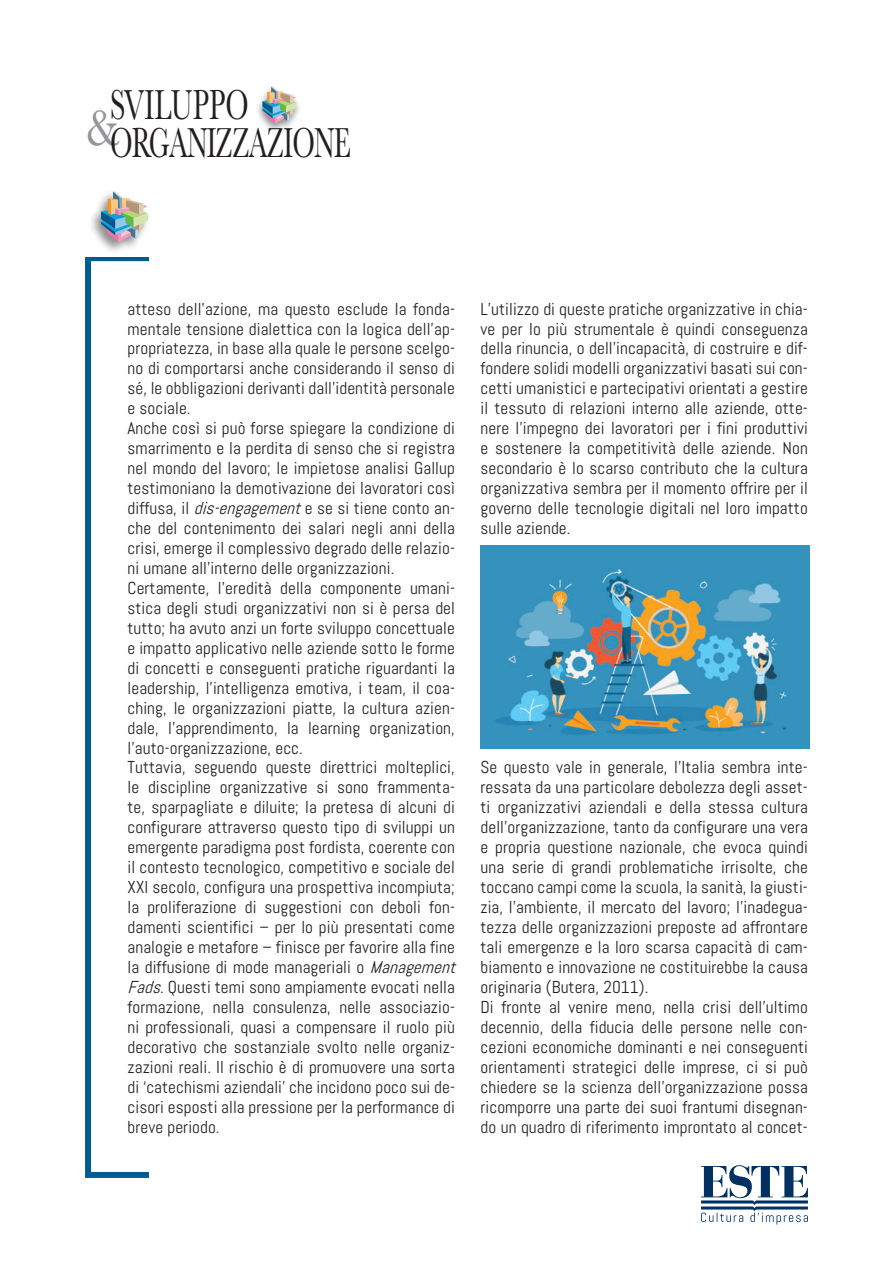
<style>
.page{position:relative;width:893px;height:1263px;background:#fff}
.page>*{position:absolute;margin:0;border:0;box-sizing:border-box;transform-origin:0 0}
.t1{font:53.7px "Baskerville";color:#939598;scale:.9 1}
.t2{font:43.5px/37.7px "Baskerville";letter-spacing:-.03em;color:#231f20;scale:.65 1}
.t3{font:17.25px/20px "Abel";letter-spacing:.005em;color:#231f20}
.s1{font-style:italic}
</style>
<div class="page">
<div style="left:85px;top:255px;width:86px;height:923px;border:6px solid #015d91"></div>
<div style="left:149px;top:255px;width:42px;height:923px;background:#fff"></div>
<svg style="left:701px;top:1165px;width:107px;height:59px"></svg>
<img style="left:258px;top:86px;width:41px;height:45px">
<svg style="left:262px;top:87px;width:34px;height:36px"></svg>
<img style="left:85px;top:201px;width:64px;height:56px">
<svg style="left:101px;top:191px;width:47px;height:51px"></svg>
<img style="left:480px;top:546px;width:329px;height:203px">
<h2 class="t2" style="left:110px;top:87px;width:372px">SVILUPPO<br>ORGANIZZAZIONE</h2>
<h1 class="t1" style="left:86px;top:94px;width:39px">&amp;</h1>
<p class="t3" style="left:128px;top:299px;width:335px">atteso dell’azione, ma questo esclude la fonda&shy;mentale tensione dialettica con la logica dell’ap&shy;propriatezza, in base alla quale le persone scelgo&shy;no di comportarsi anche considerando il senso di sé, le obbligazioni derivanti dall’identità personale e sociale.<br>Anche così si può forse spiegare la condizione di smarrimento e la perdita di senso che si registra nel mondo del lavoro; le impietose analisi Gallup testimoniano la demotivazione dei lavoratori così diffusa, il <span class="s1">dis-engagement</span>e se si tiene conto an&shy;che del contenimento dei salari negli anni della crisi, emerge il complessivo degrado delle relazio&shy;ni umane all’interno delle organizzazioni.<br>Certamente, l’eredità della componente umani&shy;stica degli studi organizzativi non si è persa del tutto; ha avuto anzi un forte sviluppo concettuale e impatto applicativo nelle aziende sotto le forme di concetti e conseguenti pratiche riguardanti la leadership, l’intelligenza emotiva, i team, il coa&shy;ching, le organizzazioni piatte, la cultura azien&shy;dale, l’apprendimento, la learning organization, l’auto-organizzazione, ecc.<br>Tuttavia, seguendo queste direttrici molteplici, le discipline organizzative si sono frammenta&shy;te, sparpagliate e diluite; la pretesa di alcuni di configurare attraverso questo tipo di sviluppi un emergente paradigma post fordista, coerente con il contesto tecnologico, competitivo e sociale del XXI secolo, configura una prospettiva incompiuta; la proliferazione di suggestioni con deboli fon&shy;damenti scientifici – per lo più presentati come analogie e metafore – finisce per favorire alla fine la diffusione di mode manageriali o <span class="s1">Management Fads</span>. Questi temi sono ampiamente evocati nella formazione, nella consulenza, nelle associazio&shy;ni professionali, quasi a compensare il ruolo più decorativo che sostanziale svolto nelle organiz&shy;zazioni reali. Il rischio è di promuovere una sorta di ‘catechismi aziendali’ che incidono poco sui de&shy;cisori esposti alla pressione per la performance di breve periodo.</p>
<p class="t3" style="left:480px;top:299px;width:329px;text-align:justify">L’utilizzo di queste pratiche organizzative in chia&shy;ve per lo più strumentale è quindi conseguenza della rinuncia, o dell’incapacità, di costruire e dif&shy;fondere solidi modelli organizzativi basati sui con&shy;cetti umanistici e partecipativi orientati a gestire il tessuto di relazioni interno alle aziende, otte&shy;nere l’impegno dei lavoratori per i fini produttivi e sostenere la competitività delle aziende. Non secondario è lo scarso contributo che la cultura organizzativa sembra per il momento offrire per il governo delle tecnologie digitali nel loro impatto sulle aziende.</p>
<p class="t3" style="left:480px;top:758px;width:329px">Se questo vale in generale, l’Italia sembra inte&shy;ressata da una particolare debolezza degli asset&shy;ti organizzativi aziendali e della stessa cultura dell’organizzazione, tanto da configurare una vera e propria questione nazionale, che evoca quindi una serie di grandi problematiche irrisolte, che toccano campi come la scuola, la sanità, la giusti&shy;zia, l’ambiente, il mercato del lavoro; l’inadegua&shy;tezza delle organizzazioni preposte ad affrontare tali emergenze e la loro scarsa capacità di cam&shy;biamento e innovazione ne costituirebbe la causa originaria (Butera, 2011).<br>Di fronte al venire meno, nella crisi dell’ultimo decennio, della fiducia delle persone nelle con&shy;cezioni economiche dominanti e nei conseguenti orientamenti strategici delle imprese, ci si può chiedere se la scienza dell’organizzazione possa ricomporre una parte dei suoi frantumi disegnan&shy;do un quadro di riferimento improntato al concet-</p>
</div>
